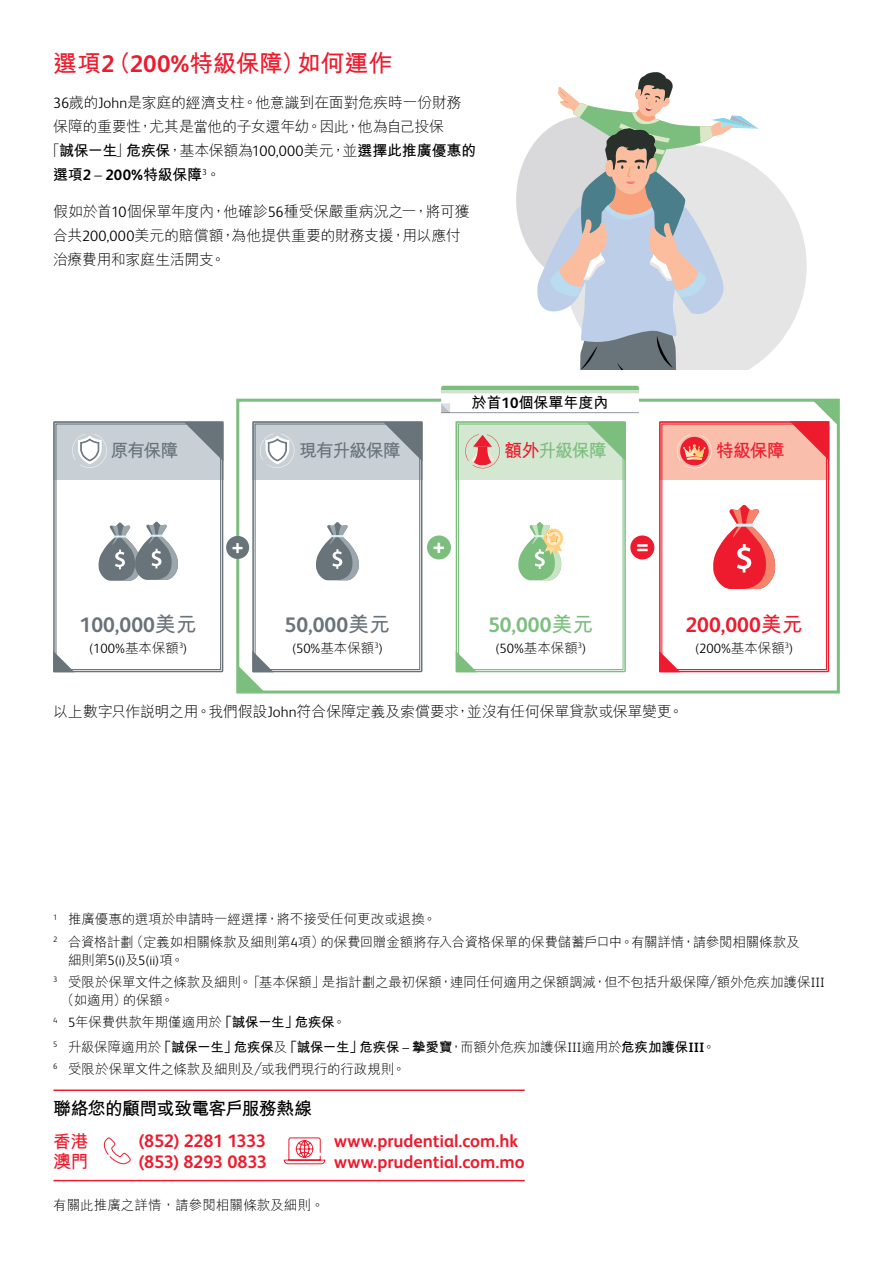
<style>
.page{position:relative;width:893px;height:1263px;background:#fff}
.page>*{position:absolute;margin:0;border:0;box-sizing:border-box;transform-origin:0 0}
.t1{font:700 24px "M Hei HK";letter-spacing:-.015em;color:#ed1b2d}
.t2{font:700 23.4px "FS Albert Pro";color:#fff}
.t3{font:700 22.5px "FS Albert Pro";color:#fff}
.t4{font:700 21px "FS Albert Pro";color:#68737a}
.t5{font:700 21px "FS Albert Pro";color:#ed1b2d}
.t6{font:700 21px "FS Albert Pro";color:#7cbe7e}
.t7{font:700 18px "FS Albert Pro";letter-spacing:-.005em;color:#ed1b2d}
.t8{font:700 18px "M Hei HK";letter-spacing:-.04em;color:#000}
.t9{font:700 18px "FS Albert Pro";letter-spacing:-.025em;color:#ed1b2d}
.t10{font:700 18px "M Hei HK";letter-spacing:-.07em;color:#68737a}
.t11{font:700 18px "M Hei HK";letter-spacing:-.04em;color:#ed1b2d}
.t12{font:700 18px "M Hei HK";letter-spacing:-.065em;color:#7cbe7e}
.t13{font:300 15px/24px "M Hei HK";letter-spacing:-.02em;color:#000}
.t14{font:700 15px "M Hei HK";letter-spacing:-.015em;color:#000}
.t15{font:300 13.5px/22.2px "M Hei HK";letter-spacing:-.015em;color:#000}
.t16{font:700 13.5px/24.5px "M Hei HK";letter-spacing:-.02em;color:#000}
.t17{font:300 13.5px "FS Albert Pro";color:#000}
.t18{font:300 13.5px "M Hei HK";letter-spacing:.005em;color:#000}
.s1{font-family:"FS Albert Pro"}
.s2{font-weight:300}
.s3{font-family:"FS Albert Pro";font-weight:300}
.s4{color:#ed1b2d}
.s5{font-family:"M Hei HK"}
</style>
<div class="page">
<div style="left:236px;top:399px;width:604px;height:294px;background:#fff;border:3px solid #7cbe7e"></div>
<svg style="left:759px;top:170px;width:47px;height:192px;fill:#e6e5e6"></svg>
<div style="left:516px;top:117px;width:134px;height:166px;background:#d9d9db;border-radius:50%"></div>
<svg style="left:535px;top:72px;width:224px;height:298px"></svg>
<div style="left:252px;top:421px;width:170px;height:58px;background:#c9d0d5"></div>
<div style="left:252px;top:421px;width:170px;height:251px;border:2px solid #68737a"></div>
<div style="left:255px;top:424px;width:165px;height:246px;border:1px solid #68737a"></div>
<svg style="left:238px;top:651px;width:36px;height:40px"></svg>
<svg style="left:316px;top:522px;width:43px;height:58px"></svg>
<svg style="left:383px;top:422px;width:39px;height:39px"></svg>
<svg style="left:664px;top:656px;width:12px;height:12px"></svg>
<div style="left:659px;top:421px;width:170px;height:58px;background:#fabeac"></div>
<div style="left:659px;top:421px;width:170px;height:251px;border:2px solid #ed1b2d"></div>
<div style="left:662px;top:424px;width:165px;height:246px;border:1px solid #ed1b2d"></div>
<svg style="left:713px;top:505px;width:62px;height:84px"></svg>
<svg style="left:790px;top:400px;width:48px;height:61px"></svg>
<svg style="left:677px;top:434px;width:35px;height:34px"></svg>
<div style="left:53px;top:421px;width:170px;height:58px;background:#c9d0d5"></div>
<div style="left:53px;top:421px;width:170px;height:251px;border:2px solid #68737a"></div>
<div style="left:56px;top:424px;width:165px;height:246px;border:1px solid #68737a"></div>
<svg style="left:53px;top:651px;width:22px;height:21px"></svg>
<svg style="left:98px;top:521px;width:80px;height:60px"></svg>
<svg style="left:184px;top:422px;width:39px;height:39px"></svg>
<svg style="left:72px;top:434px;width:35px;height:34px"></svg>
<div style="left:456px;top:421px;width:170px;height:58px;background:#d3e7d1"></div>
<div style="left:456px;top:421px;width:170px;height:251px;border:2px solid #7cbe7e"></div>
<div style="left:458px;top:424px;width:165px;height:246px;border:1px solid #7cbe7e"></div>
<svg style="left:456px;top:651px;width:21px;height:21px"></svg>
<svg style="left:518px;top:522px;width:45px;height:58px"></svg>
<svg style="left:586px;top:422px;width:40px;height:39px"></svg>
<svg style="left:465px;top:434px;width:35px;height:34px"></svg>
<div style="left:226px;top:536px;width:23px;height:23px;background:#68737a;border-radius:50%"></div>
<div style="left:427px;top:535px;width:24px;height:24px;background:#7cbe7e;border-radius:50%"></div>
<div style="left:630px;top:535px;width:24px;height:24px;background:#ed1b2d;border-radius:50%"></div>
<svg style="left:441px;top:386px;width:198px;height:27px"></svg>
<svg style="left:260px;top:434px;width:34px;height:34px"></svg>
<hr style="left:53px;top:1180px;width:472px;height:1px;background:#ed1b2d">
<hr style="left:53px;top:1089px;width:472px;height:2px;background:#ed1b2d">
<svg style="left:103px;top:1137px;width:28px;height:28px"></svg>
<svg style="left:283px;top:1137px;width:43px;height:28px"></svg>
<h1 class="t1" style="left:53px;top:45px;width:341px">選項<span class="s1">2</span>（<span class="s1">200%</span>特級保障）如何運作</h1>
<p class="t13" style="left:53px;top:91px;width:410px"><span class="s1">36</span>歲的<span class="s1">John</span>是家庭的經濟支柱。他意識到在面對危疾時一份財務</p>
<p class="t13" style="left:53px;top:115px;width:392px">保障的重要性，尤其是當他的子女還年幼。因此，他為自己投保</p>
<p class="t14" style="left:45px;top:140px;width:432px"><span class="s2">「</span>誠保一生<span class="s2">」</span>危疾保<span class="s2">，基本保額為</span><span class="s3">100,000</span><span class="s2">美元，並</span>選擇此推廣優惠的</p>
<p class="t14" style="left:53px;top:164px;width:169px">選項<span class="s1">2</span> <span class="s3">–</span> <span class="s1">200%</span>特級保障<sup>3</sup><span class="s2">。</span></p>
<p class="t13" style="left:53px;top:199px;width:418px">假如於首<span class="s1">10</span>個保單年度內，他確診<span class="s1">56</span>種受保嚴重病況之一，將可獲合共<span class="s1">200,000</span>美元的賠償額，為他提供重要的財務支援，用以應付治療費用和家庭生活開支。</p>
<h3 class="t10" style="left:110px;top:437px;width:70px">原有保障</h3>
<h3 class="t10" style="left:299px;top:437px;width:104px">現有升級保障</h3>
<p class="t14" style="left:472px;top:391px;width:138px">於首<span class="s1">10</span>個保單年度內</p>
<h3 class="t12" style="left:504px;top:437px;width:104px"><span class="s4">額外</span>升級保障</h3>
<h3 class="t11" style="left:716px;top:437px;width:71px">特級保障</h3>
<h3 class="t3" style="left:232px;top:530px;width:13px">+</h3>
<h2 class="t2" style="left:433px;top:529px;width:14px">+</h2>
<h2 class="t2" style="left:636px;top:529px;width:14px">=</h2>
<h3 class="t4" style="left:80px;top:610px;width:119px">100,000<span class="s5">美元</span></h3>
<p class="t17" style="left:89px;top:639px;width:100px">(100%<span class="s5">基本保額</span><sup>3</sup>)</p>
<h3 class="t4" style="left:285px;top:610px;width:107px">50,000<span class="s5">美元</span></h3>
<p class="t17" style="left:292px;top:639px;width:93px">(50%<span class="s5">基本保額</span><sup>3</sup>)</p>
<h3 class="t6" style="left:488px;top:610px;width:107px">50,000<span class="s5">美元</span></h3>
<p class="t17" style="left:495px;top:639px;width:93px">(50%<span class="s5">基本保額</span><sup>3</sup>)</p>
<h3 class="t5" style="left:685px;top:610px;width:119px">200,000<span class="s5">美元</span></h3>
<p class="t17" style="left:695px;top:639px;width:100px">(200%<span class="s5">基本保額</span><sup>3</sup>)</p>
<p class="t13" style="left:53px;top:699px;width:632px">以上數字只作說明之用。我們假設<span class="s1">John</span>符合保障定義及索償要求，並沒有任何保單貸款或保單變更。</p>
<p class="t15" style="left:53px;top:908px;width:748px"><sup>1</sup> 推廣優惠的選項於申請時一經選擇，將不接受任何更改或退換。<br><sup>2</sup> 合資格計劃（定義如相關條款及細則第<span class="s1">4</span>項）的保費回贈金額將存入合資格保單的保費儲蓄戶口中。有關詳情，請參閱相關條款及</p>
<p class="t17" style="left:68px;top:951px;width:118px"><span class="s5">細則第</span>5(i)<span class="s5">及</span>5(ii)<span class="s5">項。</span></p>
<p class="t15" style="left:61px;top:973px;width:766px;line-height:18px;text-indent:-8px"><sup>3</sup> 受限於保單文件之條款及細則。「基本保額」是指計劃之最初保額，連同任何適用之保額調減，但不包括升級保障／額外危疾加護保<span class="s1">III</span>（如適用）的保額。</p>
<p class="t16" style="left:53px;top:1009px;width:664px"><sup>4</sup> <span class="s3">5</span><span class="s2">年保費供款年期僅適用於</span>「誠保一生」危疾保<span class="s2">。<br></span><sup>5</sup> <span class="s2">升級保障適用於</span>「誠保一生」危疾保<span class="s2">及</span>「誠保一生」危疾保 <span class="s3">–</span> 摯愛寶<span class="s2">，而額外危疾加護保</span><span class="s3">III</span><span class="s2">適用於</span>危疾加護保<span class="s1">III</span><span class="s2">。</span></p>
<p class="t15" style="left:53px;top:1058px;width:354px"><sup>6</sup> 受限於保單文件之條款及細則及／或我們現行的行政規則。</p>
<h3 class="t8" style="left:53px;top:1096px;width:261px">聯絡您的顧問或致電客戶服務熱線</h3>
<h3 class="t7" style="left:139px;top:1149px;width:130px">(853) 8293 0833</h3>
<h3 class="t11" style="left:53px;top:1128px;width:37px">香港</h3>
<h3 class="t9" style="left:139px;top:1128px;width:128px">(852) 2281 1333</h3>
<h3 class="t11" style="left:53px;top:1148px;width:37px">澳門</h3>
<p class="t18" style="left:53px;top:1198px;width:273px">有關此推廣之詳情，請參閱相關條款及細則。</p>
<h3 class="t7" style="left:334px;top:1128px;width:186px">www.prudential.com.hk</h3>
<h3 class="t7" style="left:334px;top:1149px;width:192px">www.prudential.com.mo</h3>
</div>
